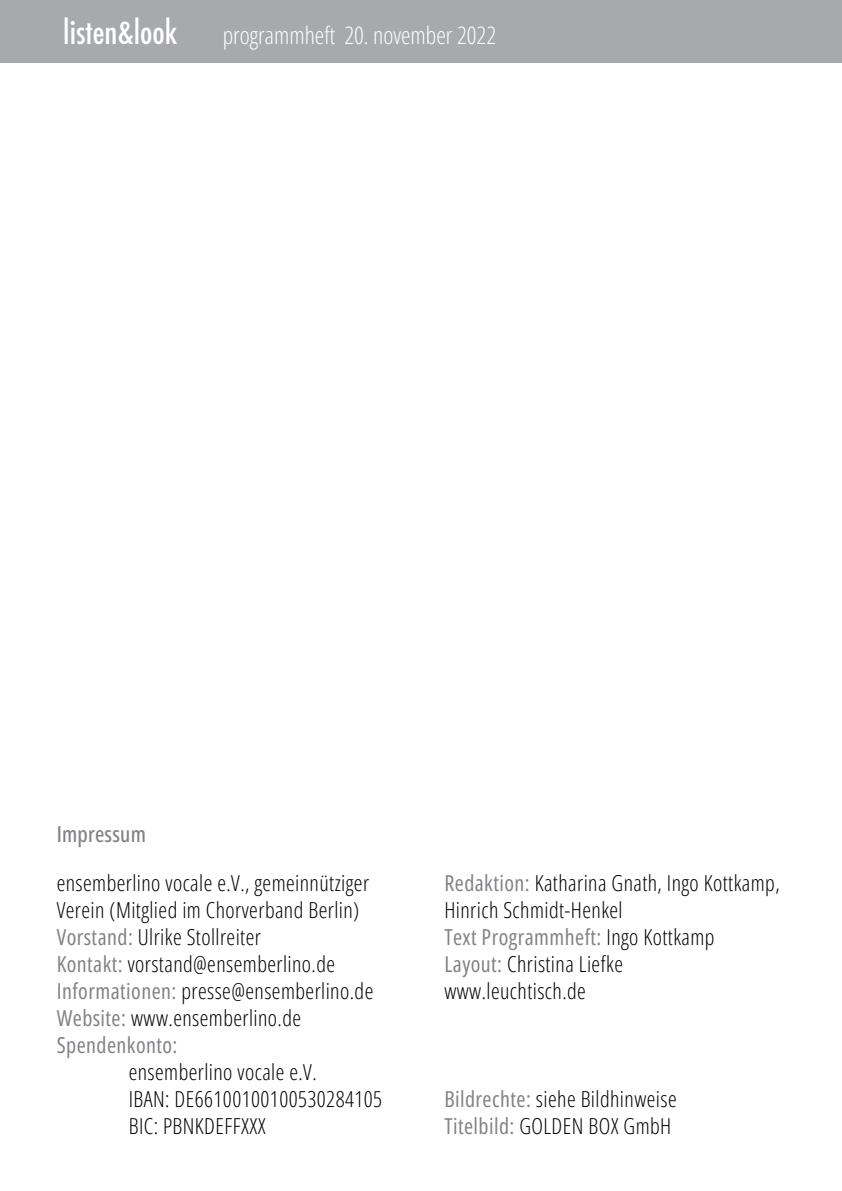
<style>
.page{position:relative;width:842px;height:1191px;background:#fff}
.page>*{position:absolute;margin:0;border:0;box-sizing:border-box;transform-origin:0 0}
.t1{font:500 condensed 32px "Futura";color:#fff}
.t2{font:300 24px "Open Sans Condensed";color:#fff}
.t3{font:300 22px/27px "Open Sans Condensed";letter-spacing:.02em;color:#000}
.t4{font:500 22px "Open Sans Condensed";letter-spacing:.01em;color:#808285}
.s1{font-weight:400;color:#808285}
</style>
<div class="page">
<div style="left:0;top:0;width:842px;height:62px;background:#a7a9ac"></div>
<h1 class="t1" style="left:63px;top:11px;width:116px">listen&amp;look</h1>
<p class="t2" style="left:223px;top:18px;width:275px">programmheft 20. november 2022</p>
<p class="t4" style="left:57px;top:818px;width:91px">Impressum</p>
<p class="t3" style="left:57px;top:868px;width:318px">ensemberlino vocale e.V., gemeinnütziger Verein (Mitglied im Chorverband Berlin)<br><span class="s1">Vorstand:</span> Ulrike Stollreiter<br><span class="s1">Kontakt:</span> vorstand@ensemberlino.de <span class="s1">Informationen:</span> presse@ensemberlino.de <span class="s1">Website:</span> www.ensemberlino.de <span class="s1">Spendenkonto:</span></p>
<p class="t3" style="left:129px;top:1057px;width:255px">ensemberlino vocale e.V.<br>IBAN: DE66100100100530284105<br>BIC: PBNKDEFFXXX</p>
<p class="t3" style="left:444px;top:868px;width:337px"><span class="s1">Redaktion:</span> Katharina Gnath, Ingo Kottkamp,<br>Hinrich Schmidt-Henkel<br><span class="s1">Text Programmheft:</span> Ingo Kottkamp<br><span class="s1">Layout:</span> Christina Liefke<br>www.leuchtisch.de</p>
<p class="t3" style="left:444px;top:1084px;width:234px"><span class="s1">Bildrechte:</span> siehe Bildhinweise<br><span class="s1">Titelbild:</span> GOLDEN BOX GmbH</p>
</div>
